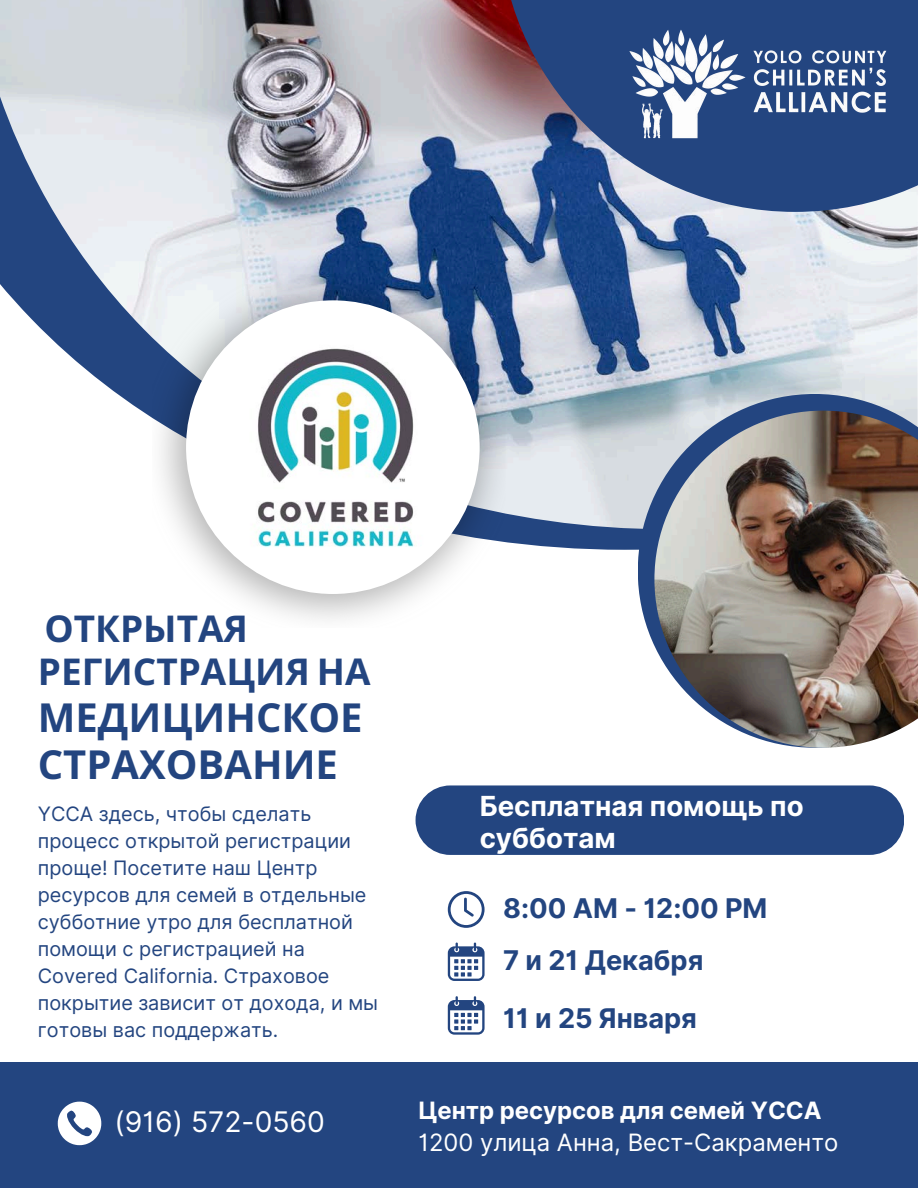
<style>
.page{position:relative;width:918px;height:1188px;background:#fff}
.page>*{position:absolute;margin:0;border:0;box-sizing:border-box;transform-origin:0 0}
.t1{font:700 40.05px/46.3px "Noto Sans";color:#234580}
.t2{font:700 36.9px/42.6px "Noto Sans";color:#234580}
.t3{font:28.35px "Inter";color:#fff}
.t4{font:700 27.6px/32.7px "Inter";color:#fff}
.t5{font:700 27.15px "Inter";color:#234580}
.t6{font:23.85px/32.7px "Inter";color:#fff}
.t7{font:19.8px/27px "Inter";color:#234580}
.s1{font-weight:700}
</style>
<div class="page">
<img style="left:0;top:0;width:918px;height:529px">
<img style="left:152px;top:275px;width:354px;height:345px">
<div style="left:186px;top:300px;width:294px;height:294px;background:#fff;border-radius:50%"></div>
<svg style="left:638px;top:394px;width:280px;height:251px;background:#899bb6"></svg>
<img style="left:204px;top:316px;width:262px;height:262px;border-radius:50%">
<img style="left:654px;top:411px;width:264px;height:337px">
<div style="left:0;top:1062px;width:918px;height:126px;background:#234580"></div>
<div style="left:416px;top:785px;width:488px;height:70px;background:#234580;border-radius:35px"></div>
<svg style="left:499px;top:0;width:419px;height:212px;background:#556691"></svg>
<img style="left:627px;top:0;width:265px;height:191px">
<svg style="left:448px;top:943px;width:37px;height:38px"></svg>
<svg style="left:448px;top:996px;width:37px;height:38px"></svg>
<svg style="left:448px;top:891px;width:37px;height:37px"></svg>
<svg style="left:58px;top:1102px;width:43px;height:43px"></svg>
<p class="t2" style="left:38px;top:607px;width:334px">ОТКРЫТАЯ<br>РЕГИСТРАЦИЯ НА</p>
<p class="t1" style="left:38px;top:694px;width:326px">МЕДИЦИНСКОЕ<br>СТРАХОВАНИЕ</p>
<h1 class="t7" style="left:38px;top:801px;width:342px">YCCA здесь, чтобы сделать процесс открытой регистрации проще! Посетите наш Центр ресурсов для семей в отдельные субботние утро для бесплатной помощи с регистрацией на<br>Covered California. Страховое покрытие зависит от дохода, и мы готовы вас поддержать.</h1>
<p class="t4" style="left:480px;top:789px;width:326px">Бесплатная помощь по субботам</p>
<p class="t5" style="left:503px;top:892px;width:266px">8:00 AM - 12:00 PM</p>
<h3 class="t5" style="left:503px;top:944px;width:202px">7 и 21 Декабря</h3>
<h2 class="t5" style="left:503px;top:1002px;width:195px">11 и 25 Января</h2>
<h1 class="t3" style="left:115px;top:1105px;width:212px">(916) 572-0560</h1>
<p class="t6" style="left:419px;top:1094px;width:421px"><span class="s1">Центр ресурсов для семей YCCA<br></span>1200 улица Анна, Вест-Сакраменто</p>
</div>
